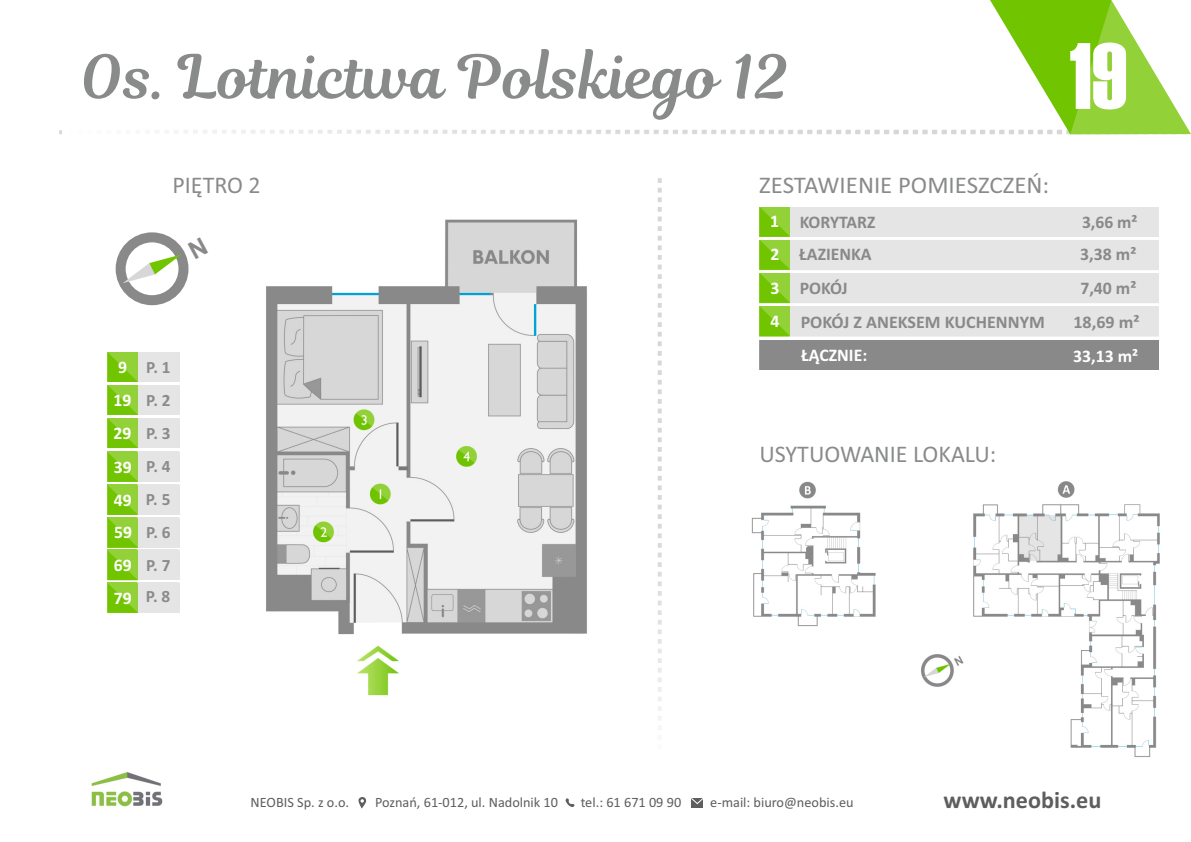
<style>
.page{position:relative;width:1191px;height:842px;background:#fff}
.page>*{position:absolute;margin:0;border:0;box-sizing:border-box;transform-origin:0 0}
.t1{font:94.1px "Haettenschweiler";color:#fff}
.t2{font:60px "Magnolia Script";color:#898a8a}
.t3{font:700 24.2px "Calibri";color:#5d5e5e}
.t4{font:24px "Calibri";color:#898a8a}
.t5{font:700 17.7px "Calibri";color:#898989}
.t6{font:700 17.7px "Calibri";color:#898a8a}
.t7{font:700 17.7px/32.8px "Calibri";color:#fff;text-align:justify}
.t8{font:700 17.3px/32.5px "Calibri";color:#8b8b8c}
.t9{font:14.3px "Calibri";color:#5d5e5e}
.s1{font-size:17.7px;color:#fff}
</style>
<div class="page">
<img style="left:266px;top:219px;width:321px;height:477px">
<img style="left:91px;top:772px;width:72px;height:35px">
<svg style="left:565px;top:798px;width:9px;height:9px"></svg>
<div style="left:691px;top:798px;width:12px;height:9px;background:#5d5e5e"></div>
<svg style="left:691px;top:798px;width:12px;height:6px"></svg>
<svg style="left:358px;top:797px;width:8px;height:11px"></svg>
<img style="left:751px;top:481px;width:409px;height:276px">
<div style="left:116px;top:232px;width:72px;height:73px;border:10px solid #898989;border-radius:50%"></div>
<svg style="left:123px;top:254px;width:58px;height:29px"></svg>
<div style="left:138px;top:451px;width:41px;height:30px;background:#e5e5e5"></div>
<div style="left:138px;top:484px;width:41px;height:30px;background:#e5e5e5"></div>
<div style="left:138px;top:517px;width:41px;height:29px;background:#e5e5e5"></div>
<div style="left:138px;top:549px;width:41px;height:30px;background:#e5e5e5"></div>
<div style="left:138px;top:582px;width:41px;height:30px;background:#e5e5e5"></div>
<div style="left:138px;top:352px;width:41px;height:30px;background:#e5e5e5"></div>
<div style="left:138px;top:385px;width:41px;height:30px;background:#e5e5e5"></div>
<div style="left:138px;top:452px;width:41px;height:30px;background:#e5e5e5"></div>
<div style="left:138px;top:485px;width:41px;height:30px;background:#e5e5e5"></div>
<div style="left:138px;top:518px;width:41px;height:29px;background:#e5e5e5"></div>
<div style="left:138px;top:551px;width:41px;height:29px;background:#e5e5e5"></div>
<div style="left:138px;top:583px;width:41px;height:30px;background:#e5e5e5"></div>
<svg style="left:107px;top:352px;width:31px;height:261px;background:#89cd2b"></svg>
<div style="left:138px;top:418px;width:41px;height:30px;background:#e5e5e5"></div>
<svg style="left:59px;top:0;width:1132px;height:134px"></svg>
<svg style="left:657px;top:178px;width:4px;height:542px"></svg>
<svg style="left:759px;top:207px;width:31px;height:129px;background:#8ace2b"></svg>
<div style="left:790px;top:207px;width:368px;height:30px;background:#e5e5e5"></div>
<div style="left:790px;top:240px;width:368px;height:30px;background:#e5e5e5"></div>
<div style="left:790px;top:273px;width:368px;height:30px;background:#e5e5e5"></div>
<div style="left:790px;top:306px;width:368px;height:30px;background:#e5e5e5"></div>
<div style="left:759px;top:340px;width:399px;height:30px;background:#898989"></div>
<h2 class="t2" style="left:81px;top:35px;width:710px">Os. Lotnictwa Polskiego 12</h2>
<h3 class="t4" style="left:172px;top:175px;width:90px">PIĘTRO 2</h3>
<h3 class="t4" style="left:759px;top:175px;width:291px">ZESTAWIENIE POMIESZCZEŃ:</h3>
<h1 class="t1" style="left:1068px;top:43px;width:60px">19</h1>
<p class="t7" style="left:114px;top:352px;width:19px">9<br>19</p>
<p class="t8" style="left:146px;top:352px;width:26px;line-height:32.9px">P. 1<br>P. 2</p>
<p class="t7" style="left:113px;top:385px;width:11px">2<br>3<br>4<br>5<br>6<br>7<br>8</p>
<p class="t8" style="left:114px;top:418px;width:59px"><span class="s1">29</span> P. 3</p>
<p class="t7" style="left:114px;top:452px;width:20px">39<br>49<br>59<br>69<br>79</p>
<p class="t8" style="left:146px;top:452px;width:26px;text-align:justify">P. 4<br>P. 5<br>P. 6<br>P. 7<br>P. 8</p>
<p class="t8" style="left:145px;top:548px;width:26px">P. 7</p>
<p class="t7" style="left:770px;top:206px;width:11px;line-height:33.1px">1<br>2<br>3<br>4</p>
<p class="t5" style="left:800px;top:215px;width:77px">KORYTARZ</p>
<p class="t5" style="left:1082px;top:215px;width:57px">3,66 m²</p>
<p class="t5" style="left:799px;top:246px;width:74px">ŁAZIENKA</p>
<p class="t5" style="left:1080px;top:246px;width:58px">3,38 m²</p>
<p class="t5" style="left:799px;top:281px;width:50px">POKÓJ</p>
<p class="t5" style="left:1080px;top:281px;width:58px">7,40 m²</p>
<p class="t5" style="left:800px;top:314px;width:246px">POKÓJ Z ANEKSEM KUCHENNYM</p>
<p class="t5" style="left:1073px;top:314px;width:68px">18,69 m²</p>
<p class="t7" style="left:1073px;top:341px;width:67px">33,13 m²</p>
<p class="t6" style="left:1083px;top:215px;width:33px">5,14</p>
<p class="t6" style="left:808px;top:247px;width:21px">AZ</p>
<p class="t6" style="left:1083px;top:247px;width:58px">4,33 m²</p>
<p class="t6" style="left:800px;top:281px;width:79px">SYPIALNIA</p>
<p class="t6" style="left:1074px;top:281px;width:67px">10,90 m²</p>
<p class="t6" style="left:800px;top:314px;width:194px">SALON Z NE E K C .</p>
<p class="t6" style="left:1070px;top:314px;width:71px">16,44 m²</p>
<p class="t7" style="left:801px;top:340px;width:68px">ŁĄCZNIE:</p>
<h3 class="t4" style="left:759px;top:444px;width:238px">USYTUOWANIE LOKALU:</h3>
<p class="t9" style="left:251px;top:796px;width:100px">NEOBIS Sp. z o.o.</p>
<p class="t9" style="left:375px;top:796px;width:184px">Poznań, 61-012, ul. Nadolnik 10</p>
<p class="t9" style="left:581px;top:796px;width:102px">tel.: 61 671 09 90</p>
<p class="t9" style="left:710px;top:796px;width:145px">e-mail: biuro@neobis.eu</p>
<h3 class="t3" style="left:943px;top:789px;width:159px">www.neobis.eu</h3>
</div>
